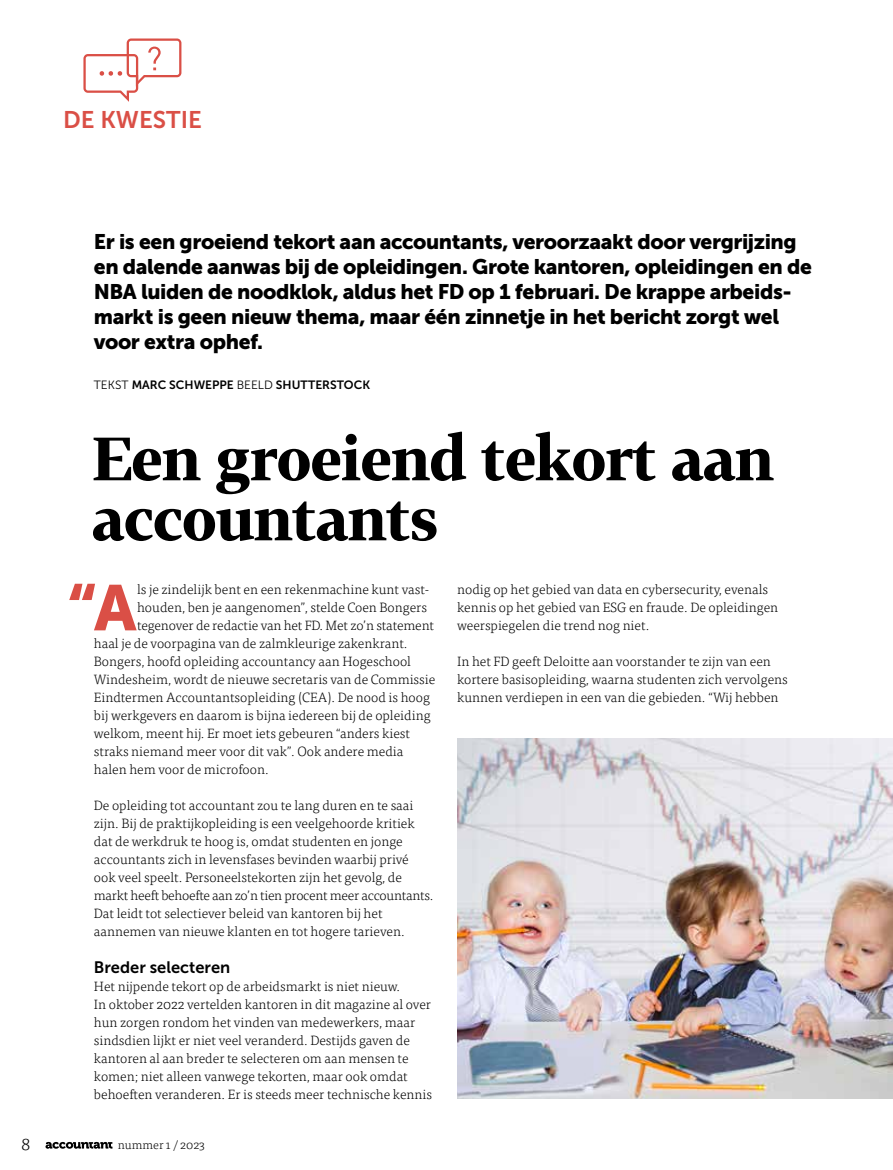
<style>
.page{position:relative;width:893px;height:1170px;background:#fff}
.page>*{position:absolute;margin:0;border:0;box-sizing:border-box;transform-origin:0 0}
.t1{font:63.9px "Museo Sans 900";color:#da4f46}
.t2{font:500 60px/60px "Tabac G2";letter-spacing:-.02em;color:#000}
.t3{font:24px "Museo Sans 700";color:#da4f46}
.t4{font:21px/25.2px "Museo Sans 900";letter-spacing:-.02em;color:#000}
.t5{font:300 18px "Tisa Pro";color:#000}
.t6{font:16.5px "Museo Sans 700";color:#000}
.t7{font:300 13.5px/18px "Tisa Pro";color:#000}
.t8{font:12px "Museo Sans 700";color:#000}
.t9{font:300 12px "Tisa Pro";color:#000}
.s1{font-family:"Museo Sans 300"}
</style>
<div class="page">
<svg style="left:45px;top:1141px;width:67px;height:7px"></svg>
<svg style="left:83px;top:38px;width:98px;height:64px"></svg>
<img style="left:457px;top:738px;width:436px;height:360px">
<h3 class="t3" style="left:63px;top:106px;width:140px">DE KWESTIE</h3>
<p class="t4" style="left:94px;top:228px;width:719px">Er is een groeiend tekort aan accountants, veroorzaakt door vergrijzing en dalende aanwas bij de opleidingen. Grote kantoren, opleidingen en de NBA luiden de noodklok, aldus het FD op 1 februari. De krappe arbeids&shy;markt is geen nieuw thema, maar één zinnetje in het bericht zorgt wel voor extra ophef.</p>
<p class="t8" style="left:94px;top:378px;width:278px"><span class="s1">TEKST</span> MARC SCHWEPPE <span class="s1">BEELD</span> SHUTTERSTOCK</p>
<h2 class="t2" style="left:92px;top:426px;width:684px">Een groeiend tekort aan accountants</h2>
<h1 class="t1" style="left:67px;top:571px;width:71px">“A</h1>
<p class="t7" style="left:137px;top:580px;width:294px">ls je zindelijk bent en een rekenmachine kunt vast-</p>
<p class="t7" style="left:137px;top:598px;width:291px">houden, ben je aangenomen”, stelde Coen Bongers</p>
<p class="t7" style="left:137px;top:616px;width:298px">tegenover de redactie van het FD. Met zo’n statement</p>
<p class="t7" style="left:94px;top:634px;width:315px">haal je de voorpagina van de zalmkleurige zakenkrant.</p>
<p class="t7" style="left:94px;top:652px;width:319px">Bongers, hoofd opleiding accountancy aan Hogeschool</p>
<p class="t7" style="left:94px;top:670px;width:343px">Windesheim, wordt de nieuwe secretaris van de Commissie</p>
<p class="t7" style="left:94px;top:688px;width:338px">Eindtermen Accountantsopleiding (CEA). De nood is hoog</p>
<p class="t7" style="left:94px;top:706px;width:338px">bij werkgevers en daarom is bijna iedereen bij de opleiding</p>
<p class="t7" style="left:94px;top:724px;width:318px">welkom, meent hij. Er moet iets gebeuren “anders kiest</p>
<p class="t7" style="left:94px;top:742px;width:311px">straks niemand meer voor dit vak”. Ook andere media</p>
<p class="t7" style="left:94px;top:760px;width:176px">halen hem voor de microfoon.</p>
<p class="t7" style="left:94px;top:796px;width:341px">De opleiding tot accountant zou te lang duren en te saai zijn. Bij de praktijkopleiding is een veelgehoorde kritiek dat de werkdruk te hoog is, omdat studenten en jonge accountants zich in levensfases bevinden waarbij privé ook veel speelt. Personeelstekorten zijn het gevolg, de markt heeft behoefte aan zo’n tien procent meer accountants.<br>Dat leidt tot selectiever beleid van kantoren bij het aannemen van nieuwe klanten en tot hogere tarieven.</p>
<p class="t6" style="left:94px;top:957px;width:138px">Breder selecteren</p>
<p class="t7" style="left:94px;top:976px;width:340px">Het nijpende tekort op de arbeidsmarkt is niet nieuw.<br>In oktober 2022 vertelden kantoren in dit magazine al over hun zorgen rondom het vinden van medewerkers, maar sindsdien lijkt er niet veel veranderd. Destijds gaven de kantoren al aan breder te selecteren om aan mensen te komen; niet alleen vanwege tekorten, maar ook omdat behoeften veranderen. Er is steeds meer technische kennis</p>
<h3 class="t5" style="left:21px;top:1130px;width:11px">8</h3>
<p class="t9" style="left:118px;top:1135px;width:89px">nummer 1 / 2023</p>
<p class="t7" style="left:457px;top:580px;width:323px">nodig op het gebied van data en cybersecurity, evenals kennis op het gebied van ESG en fraude. De opleidingen weerspiegelen die trend nog niet.</p>
<p class="t7" style="left:457px;top:652px;width:332px">In het FD geeft Deloitte aan voorstander te zijn van een kortere basisopleiding, waarna studenten zich vervolgens kunnen verdiepen in een van die gebieden. “Wij hebben</p>
</div>
